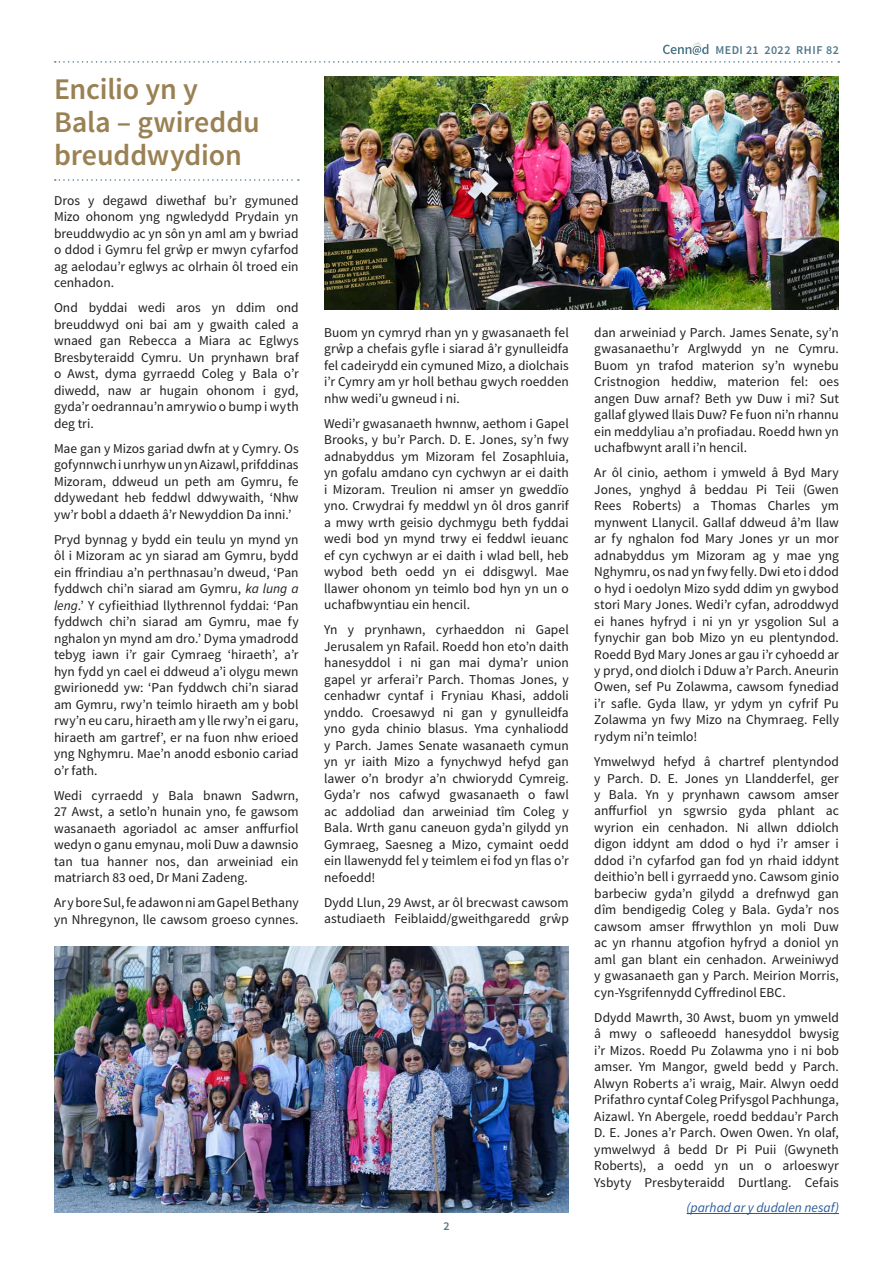
<style>
.page{position:relative;width:893px;height:1263px;background:#fff}
.page>*{position:absolute;margin:0;border:0;box-sizing:border-box;transform-origin:0 0}
.t1{font:600 30px/33px "Source Sans Pro";letter-spacing:-.005em;color:#9a8153}
.t2{font:13.5px/16.5px "Source Sans Pro";letter-spacing:.005em;color:#1d1d1b;text-align:justify}
.t3{font:italic 13.5px "Source Sans Pro";color:#275b9b}
.t4{font:600 12px "Source Sans Pro";letter-spacing:.04em;color:#51788c}
.s1{font-style:italic}
</style>
<div class="page">
<svg style="left:663px;top:42px;width:45px;height:13px"></svg>
<svg style="left:55px;top:61px;width:784px;height:2px"></svg>
<svg style="left:55px;top:179px;width:244px;height:2px"></svg>
<img style="left:54px;top:946px;width:515px;height:266px">
<img style="left:324px;top:76px;width:515px;height:234px">
<hr style="left:687px;top:1213px;width:152px;height:1px;background:#275b9b">
<h1 class="t1" style="left:54px;top:73px;width:207px">Encilio yn y<br>Bala – gwireddu breuddwydion</h1>
<p class="t2" style="left:54px;top:192px;width:246px">Dros y degawd diwethaf bu’r gymuned Mizo ohonom yng ngwledydd Prydain yn breuddwydio ac yn sôn yn aml am y bwriad o ddod i Gymru fel grŵp er mwyn cyfarfod ag aelodau’r eglwys ac olrhain ôl troed ein cenhadon.</p>
<p class="t2" style="left:54px;top:300px;width:246px">Ond byddai wedi aros yn ddim ond breuddwyd oni bai am y gwaith caled a wnaed gan Rebecca a Miara ac Eglwys Bresbyteraidd Cymru. Un prynhawn braf o Awst, dyma gyrraedd Coleg y Bala o’r diwedd, naw ar hugain ohonom i gyd, gyda’r oedrannau’n amrywio o bump i wyth deg tri.</p>
<p class="t2" style="left:54px;top:440px;width:246px">Mae gan y Mizos gariad dwfn at y Cymry. Os gofynnwch i unrhyw un yn Aizawl, prifddinas Mizoram, ddweud un peth am Gymru, fe ddywedant heb feddwl ddwywaith, ‘Nhw yw’r bobl a ddaeth â’r Newyddion Da inni.’</p>
<p class="t2" style="left:54px;top:531px;width:246px">Pryd bynnag y bydd ein teulu yn mynd yn ôl i Mizoram ac yn siarad am Gymru, bydd ein ffrindiau a’n perthnasau’n dweud, ‘Pan fyddwch chi’n siarad am Gymru, <span class="s1">ka lung a leng</span>.’ Y cyfieithiad llythrennol fyddai: ‘Pan fyddwch chi’n siarad am Gymru, mae fy nghalon yn mynd am dro.’ Dyma ymadrodd tebyg iawn i’r gair Cymraeg ‘hiraeth’, a’r hyn fydd yn cael ei ddweud a’i olygu mewn gwirionedd yw: ‘Pan fyddwch chi’n siarad am Gymru, rwy’n teimlo hiraeth am y bobl rwy’n eu caru, hiraeth am y lle rwy’n ei garu, hiraeth am gartref’, er na fuon nhw erioed yng Nghymru. Mae’n anodd esbonio cariad o’r fath.</p>
<p class="t2" style="left:54px;top:787px;width:246px">Wedi cyrraedd y Bala bnawn Sadwrn, 27 Awst, a setlo’n hunain yno, fe gawsom wasanaeth agoriadol ac amser anffurfiol wedyn o ganu emynau, moli Duw a dawnsio tan tua hanner nos, dan arweiniad ein matriarch 83 oed, Dr Mani Zadeng.</p>
<p class="t2" style="left:54px;top:894px;width:246px">Ar y bore Sul, fe adawon ni am Gapel Bethany yn Nhregynon, lle cawsom groeso cynnes.</p>
<p class="t2" style="left:324px;top:324px;width:246px">Buom yn cymryd rhan yn y gwasanaeth fel grŵp a chefais gyfle i siarad â’r gynulleidfa fel cadeirydd ein cymuned Mizo, a diolchais i’r Cymry am yr holl bethau gwych roedden nhw wedi’u gwneud i ni.</p>
<p class="t2" style="left:324px;top:415px;width:246px">Wedi’r gwasanaeth hwnnw, aethom i Gapel Brooks, y bu’r Parch. D. E. Jones, sy’n fwy adnabyddus ym Mizoram fel Zosaphluia, yn gofalu amdano cyn cychwyn ar ei daith i Mizoram. Treulion ni amser yn gweddïo yno. Crwydrai fy meddwl yn ôl dros ganrif a mwy wrth geisio dychmygu beth fyddai wedi bod yn mynd trwy ei feddwl ieuanc ef cyn cychwyn ar ei daith i wlad bell, heb wybod beth oedd yn ei ddisgwyl. Mae llawer ohonom yn teimlo bod hyn yn un o uchafbwyntiau ein hencil.</p>
<p class="t2" style="left:324px;top:622px;width:246px">Yn y prynhawn, cyrhaeddon ni Gapel Jerusalem yn Rafail. Roedd hon eto’n daith hanesyddol i ni gan mai dyma’r union gapel yr arferai’r Parch. Thomas Jones, y cenhadwr cyntaf i Fryniau Khasi, addoli ynddo. Croesawyd ni gan y gynulleidfa yno gyda chinio blasus. Yma cynhaliodd y Parch. James Senate wasanaeth cymun yn yr iaith Mizo a fynychwyd hefyd gan lawer o’n brodyr a’n chwiorydd Cymreig.<br>Gyda’r nos cafwyd gwasanaeth o fawl ac addoliad dan arweiniad tîm Coleg y Bala. Wrth ganu caneuon gyda’n gilydd yn Gymraeg, Saesneg a Mizo, cymaint oedd ein llawenydd fel y teimlem ei fod yn flas o’r nefoedd!</p>
<p class="t2" style="left:324px;top:894px;width:246px">Dydd Llun, 29 Awst, ar ôl brecwast cawsom astudiaeth Feiblaidd/gweithgaredd grŵp</p>
<p class="t4" style="left:443px;top:1218px;width:8px">2</p>
<p class="t4" style="left:715px;top:42px;width:125px">MEDI 21 2022 RHIF 82</p>
<p class="t2" style="left:594px;top:324px;width:246px">dan arweiniad y Parch. James Senate, sy’n gwasanaethu’r Arglwydd yn ne Cymru.<br>Buom yn trafod materion sy’n wynebu Cristnogion heddiw, materion fel: oes angen Duw arnaf? Beth yw Duw i mi? Sut gallaf glywed llais Duw? Fe fuon ni’n rhannu ein meddyliau a’n profiadau. Roedd hwn yn uchafbwynt arall i’n hencil.</p>
<p class="t2" style="left:594px;top:464px;width:246px">Ar ôl cinio, aethom i ymweld â Byd Mary Jones, ynghyd â beddau Pi Teii (Gwen Rees Roberts) a Thomas Charles ym mynwent Llanycil. Gallaf ddweud â’m llaw ar fy nghalon fod Mary Jones yr un mor adnabyddus ym Mizoram ag y mae yng Nghymru, os nad yn fwy felly. Dwi eto i ddod o hyd i oedolyn Mizo sydd ddim yn gwybod stori Mary Jones. Wedi’r cyfan, adroddwyd ei hanes hyfryd i ni yn yr ysgolion Sul a fynychir gan bob Mizo yn eu plentyndod.<br>Roedd Byd Mary Jones ar gau i’r cyhoedd ar y pryd, ond diolch i Dduw a’r Parch. Aneurin Owen, sef Pu Zolawma, cawsom fynediad i’r safle. Gyda llaw, yr ydym yn cyfrif Pu Zolawma yn fwy Mizo na Chymraeg. Felly rydym ni’n teimlo!</p>
<p class="t2" style="left:594px;top:753px;width:246px">Ymwelwyd hefyd â chartref plentyndod y Parch. D. E. Jones yn Llandderfel, ger y Bala. Yn y prynhawn cawsom amser anffurfiol yn sgwrsio gyda phlant ac wyrion ein cenhadon. Ni allwn ddiolch digon iddynt am ddod o hyd i’r amser i ddod i’n cyfarfod gan fod yn rhaid iddynt deithio’n bell i gyrraedd yno. Cawsom ginio barbeciw gyda’n gilydd a drefnwyd gan dîm bendigedig Coleg y Bala. Gyda’r nos cawsom amser ffrwythlon yn moli Duw ac yn rhannu atgofion hyfryd a doniol yn aml gan blant ein cenhadon. Arweiniwyd y gwasanaeth gan y Parch. Meirion Morris, cyn-Ysgrifennydd Cyffredinol EBC.</p>
<p class="t2" style="left:594px;top:1009px;width:246px">Ddydd Mawrth, 30 Awst, buom yn ymweld â mwy o safleoedd hanesyddol bwysig i’r Mizos. Roedd Pu Zolawma yno i ni bob amser. Ym Mangor, gweld bedd y Parch.<br>Alwyn Roberts a’i wraig, Mair. Alwyn oedd Prifathro cyntaf Coleg Prifysgol Pachhunga, Aizawl. Yn Abergele, roedd beddau’r Parch D. E. Jones a’r Parch. Owen Owen. Yn olaf, ymwelwyd â bedd Dr Pi Puii (Gwyneth Roberts), a oedd yn un o arloeswyr Ysbyty Presbyteraidd Durtlang. Cefais</p>
<p class="t3" style="left:687px;top:1199px;width:154px">(parhad ar y dudalen nesaf)</p>
</div>
